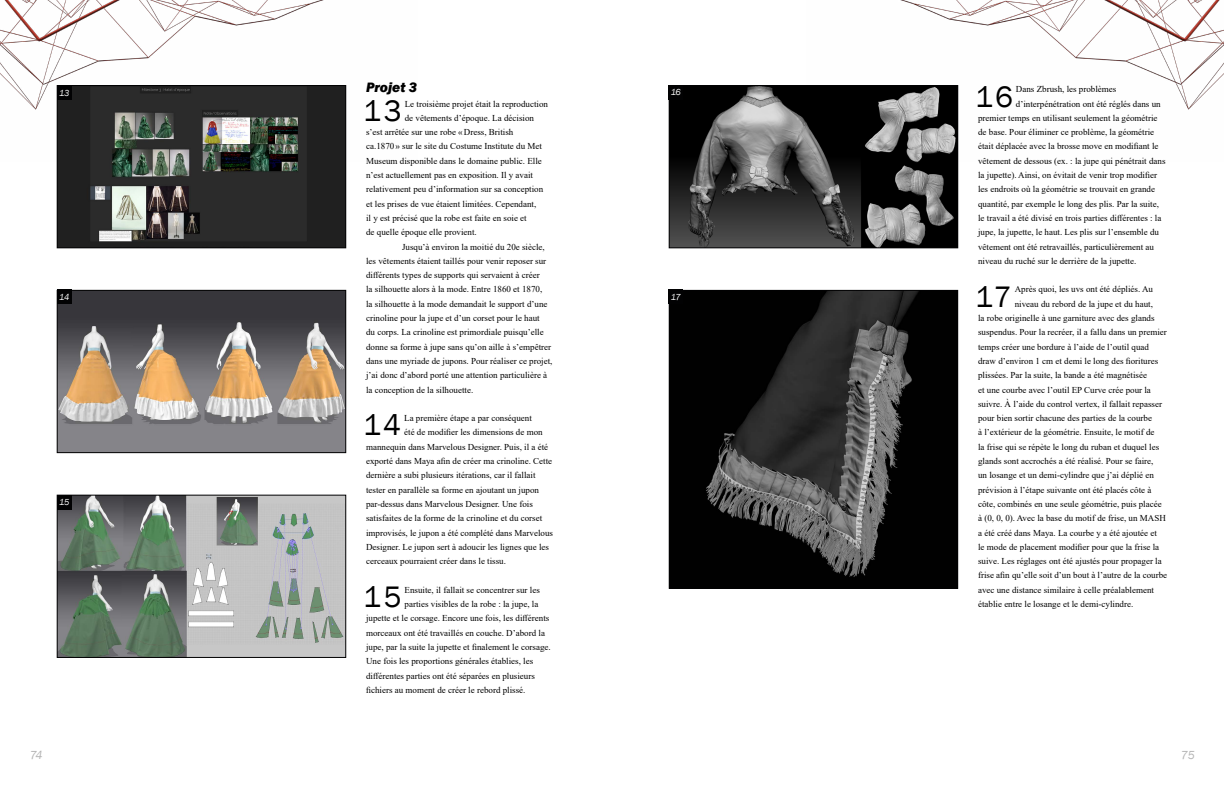
<style>
.page{position:relative;width:1224px;height:792px;background:#fff}
.page>*{position:absolute;margin:0;border:0;box-sizing:border-box;transform-origin:0 0}
.t1{font:30.5px "Franklin Gothic";letter-spacing:.07em;color:#000}
.t2{font:italic 800 14px "Franklin Gothic";color:#000}
.t3{font:italic 12px "Franklin Gothic";color:#b4b4b4}
.t4{font:9px "Times New Roman";color:#000}
.t5{font:italic 9px "Franklin Gothic";letter-spacing:-.035em;color:#fff}
</style>
<div class="page">
<img style="left:0;top:0;width:347px;height:162px">
<img style="left:900px;top:0;width:324px;height:162px">
<img style="left:59px;top:87px;width:285px;height:159px">
<div style="left:57px;top:85px;width:289px;height:163px;border:1px solid #020203"></div>
<div style="left:57px;top:86px;width:14px;height:14px;background:#020203"></div>
<img style="left:59px;top:497px;width:285px;height:159px">
<div style="left:57px;top:495px;width:289px;height:163px;border:1px solid #020203"></div>
<div style="left:57px;top:495px;width:14px;height:14px;background:#020203"></div>
<img style="left:671px;top:87px;width:285px;height:159px">
<div style="left:669px;top:85px;width:289px;height:163px;border:1px solid #020203"></div>
<div style="left:669px;top:85px;width:14px;height:14px;background:#020203"></div>
<img style="left:671px;top:292px;width:285px;height:295px">
<div style="left:669px;top:290px;width:289px;height:299px;border:1px solid #020203"></div>
<img style="left:59px;top:292px;width:285px;height:159px">
<div style="left:57px;top:290px;width:289px;height:163px;border:1px solid #020203"></div>
<div style="left:57px;top:290px;width:14px;height:14px;background:#020203"></div>
<div style="left:669px;top:290px;width:14px;height:14px;background:#020203"></div>
<h2 class="t2" style="left:366px;top:78px;width:53px">Projet 3</h2>
<h1 class="t1" style="left:363px;top:92px;width:40px">13</h1>
<p class="t4" style="left:405px;top:97px;width:145px">Le troisième projet était la reproduction</p>
<p class="t5" style="left:671px;top:87px;width:12px">16</p>
<p class="t5" style="left:59px;top:87px;width:12px">13</p>
<p class="t4" style="left:405px;top:112px;width:131px">de vêtements d’époque. La décision</p>
<p class="t4" style="left:366px;top:126px;width:149px">s’est arrêtée sur une robe «Dress, British</p>
<p class="t4" style="left:366px;top:140px;width:177px">ca.1870 » sur le site du Costume Institute du Met</p>
<p class="t4" style="left:366px;top:154px;width:177px">Museum disponible dans le domaine public. Elle</p>
<p class="t4" style="left:366px;top:169px;width:168px">n’est actuellement pas en exposition. Il y avait</p>
<p class="t4" style="left:366px;top:183px;width:179px">relativement peu d’information sur sa conception</p>
<p class="t4" style="left:366px;top:197px;width:172px">et les prises de vue étaient limitées. Cependant,</p>
<p class="t4" style="left:366px;top:212px;width:162px">il y est précisé que la robe est faite en soie et</p>
<p class="t4" style="left:366px;top:226px;width:112px">de quelle époque elle provient.</p>
<p class="t4" style="left:402px;top:240px;width:144px">Jusqu’à environ la moitié du 20e siècle,</p>
<p class="t4" style="left:366px;top:255px;width:182px">les vêtements étaient taillés pour venir reposer sur</p>
<p class="t4" style="left:366px;top:269px;width:175px">différents types de supports qui servaient à créer</p>
<p class="t4" style="left:366px;top:283px;width:178px">la silhouette alors à la mode. Entre 1860 et 1870,</p>
<p class="t4" style="left:366px;top:297px;width:183px">la silhouette à la mode demandait le support d’une</p>
<p class="t4" style="left:366px;top:312px;width:175px">crinoline pour la jupe et d’un corset pour le haut</p>
<p class="t4" style="left:366px;top:326px;width:179px">du corps. La crinoline est primordiale puisqu’elle</p>
<p class="t4" style="left:366px;top:340px;width:187px">donne sa forme à jupe sans qu’on aille à s’empêtrer</p>
<p class="t4" style="left:366px;top:355px;width:188px">dans une myriade de jupons. Pour réaliser ce projet,</p>
<p class="t4" style="left:366px;top:369px;width:183px">j’ai donc d’abord porté une attention particulière à</p>
<p class="t4" style="left:366px;top:383px;width:109px">la conception de la silhouette.</p>
<h1 class="t1" style="left:363px;top:406px;width:39px">14</h1>
<p class="t4" style="left:404px;top:412px;width:129px">La première étape a par conséquent</p>
<p class="t5" style="left:59px;top:291px;width:12px">14</p>
<p class="t5" style="left:671px;top:291px;width:11px">17</p>
<p class="t4" style="left:404px;top:426px;width:140px">été de modifier les dimensions de mon</p>
<p class="t4" style="left:366px;top:440px;width:184px">mannequin dans Marvelous Designer. Puis, il a été</p>
<p class="t4" style="left:366px;top:455px;width:188px">exporté dans Maya afin de créer ma crinoline. Cette</p>
<p class="t4" style="left:366px;top:469px;width:171px">dernière a subi plusieurs itérations, car il fallait</p>
<p class="t4" style="left:366px;top:483px;width:174px">tester en parallèle sa forme en ajoutant un jupon</p>
<p class="t4" style="left:366px;top:498px;width:168px">par-dessus dans Marvelous Designer. Une fois</p>
<p class="t4" style="left:366px;top:512px;width:178px">satisfaites de la forme de la crinoline et du corset</p>
<p class="t4" style="left:366px;top:526px;width:188px">improvisés, le jupon a été complété dans Marvelous</p>
<p class="t4" style="left:366px;top:541px;width:184px">Designer. Le jupon sert à adoucir les lignes que les</p>
<p class="t4" style="left:366px;top:555px;width:141px">cerceaux pourraient créer dans le tissu.</p>
<h1 class="t1" style="left:363px;top:578px;width:40px">15</h1>
<p class="t4" style="left:405px;top:583px;width:137px">Ensuite, il fallait se concentrer sur les</p>
<p class="t5" style="left:59px;top:497px;width:12px">15</p>
<p class="t4" style="left:405px;top:598px;width:135px">parties visibles de la robe : la jupe, la</p>
<p class="t4" style="left:366px;top:612px;width:185px">jupette et le corsage. Encore une fois, les différents</p>
<p class="t4" style="left:366px;top:626px;width:180px">morceaux ont été travaillés en couche. D’abord la</p>
<p class="t4" style="left:366px;top:641px;width:186px">jupe, par la suite la jupette et finalement le corsage.</p>
<p class="t4" style="left:366px;top:655px;width:169px">Une fois les proportions générales établies, les</p>
<p class="t4" style="left:366px;top:669px;width:170px">différentes parties ont été séparées en plusieurs</p>
<p class="t4" style="left:366px;top:684px;width:161px">fichiers au moment de créer le rebord plissé.</p>
<h1 class="t1" style="left:975px;top:77px;width:39px">16</h1>
<p class="t4" style="left:1016px;top:83px;width:102px">Dans Zbrush, les problèmes</p>
<p class="t4" style="left:1016px;top:97px;width:146px">d’interpénétration ont été réglés dans un</p>
<p class="t4" style="left:978px;top:112px;width:181px">premier temps en utilisant seulement la géométrie</p>
<p class="t4" style="left:978px;top:126px;width:178px">de base. Pour éliminer ce problème, la géométrie</p>
<p class="t4" style="left:978px;top:140px;width:182px">était déplacée avec la brosse move en modifiant le</p>
<p class="t4" style="left:978px;top:154px;width:189px">vêtement de dessous (ex. : la jupe qui pénétrait dans</p>
<p class="t4" style="left:978px;top:169px;width:180px">la jupette). Ainsi, on évitait de venir trop modifier</p>
<p class="t4" style="left:978px;top:183px;width:178px">les endroits où la géométrie se trouvait en grande</p>
<p class="t4" style="left:978px;top:197px;width:182px">quantité, par exemple le long des plis. Par la suite,</p>
<p class="t4" style="left:978px;top:212px;width:185px">le travail a été divisé en trois parties différentes : la</p>
<p class="t4" style="left:978px;top:226px;width:182px">jupe, la jupette, le haut. Les plis sur l’ensemble du</p>
<p class="t4" style="left:978px;top:240px;width:177px">vêtement ont été retravaillés, particulièrement au</p>
<p class="t4" style="left:978px;top:255px;width:160px">niveau du ruché sur le derrière de la jupette.</p>
<h1 class="t1" style="left:975px;top:278px;width:38px">17</h1>
<p class="t4" style="left:1015px;top:283px;width:140px">Après quoi, les uvs ont été dépliés. Au</p>
<p class="t4" style="left:1015px;top:297px;width:140px">niveau du rebord de la jupe et du haut,</p>
<p class="t4" style="left:978px;top:312px;width:178px">la robe originelle à une garniture avec des glands</p>
<p class="t4" style="left:978px;top:326px;width:190px">suspendus. Pour la recréer, il a fallu dans un premier</p>
<p class="t4" style="left:978px;top:340px;width:172px">temps créer une bordure à l’aide de l’outil quad</p>
<p class="t4" style="left:978px;top:355px;width:182px">draw d’environ 1 cm et demi le long des fioritures</p>
<p class="t4" style="left:978px;top:369px;width:170px">plissées. Par la suite, la bande a été magnétisée</p>
<p class="t4" style="left:978px;top:383px;width:174px">et une courbe avec l’outil EP Curve crée pour la</p>
<p class="t4" style="left:978px;top:398px;width:185px">suivre. À l’aide du control vertex, il fallait repasser</p>
<p class="t4" style="left:978px;top:412px;width:175px">pour bien sortir chacune des parties de la courbe</p>
<p class="t4" style="left:978px;top:426px;width:178px">à l’extérieur de la géométrie. Ensuite, le motif de</p>
<p class="t4" style="left:978px;top:440px;width:183px">la frise qui se répète le long du ruban et duquel les</p>
<p class="t4" style="left:978px;top:455px;width:177px">glands sont accrochés a été réalisé. Pour se faire,</p>
<p class="t4" style="left:978px;top:469px;width:177px">un losange et un demi-cylindre que j’ai déplié en</p>
<p class="t4" style="left:978px;top:483px;width:175px">prévision à l’étape suivante ont été placés côte à</p>
<p class="t4" style="left:978px;top:498px;width:185px">côte, combinés en une seule géométrie, puis placée</p>
<p class="t4" style="left:978px;top:512px;width:189px">à (0, 0, 0). Avec la base du motif de frise, un MASH</p>
<p class="t4" style="left:978px;top:526px;width:180px">a été créé dans Maya. La courbe y a été ajoutée et</p>
<p class="t4" style="left:978px;top:541px;width:183px">le mode de placement modifier pour que la frise la</p>
<p class="t4" style="left:978px;top:555px;width:185px">suive. Les réglages ont été ajustés pour propager la</p>
<p class="t4" style="left:978px;top:569px;width:191px">frise afin qu’elle soit d’un bout à l’autre de la courbe</p>
<p class="t4" style="left:978px;top:583px;width:177px">avec une distance similaire à celle préalablement</p>
<p class="t4" style="left:978px;top:598px;width:157px">établie entre le losange et le demi-cylindre.</p>
<h3 class="t3" style="left:30px;top:748px;width:14px">74</h3>
<h3 class="t3" style="left:1181px;top:748px;width:16px">75</h3>
</div>
